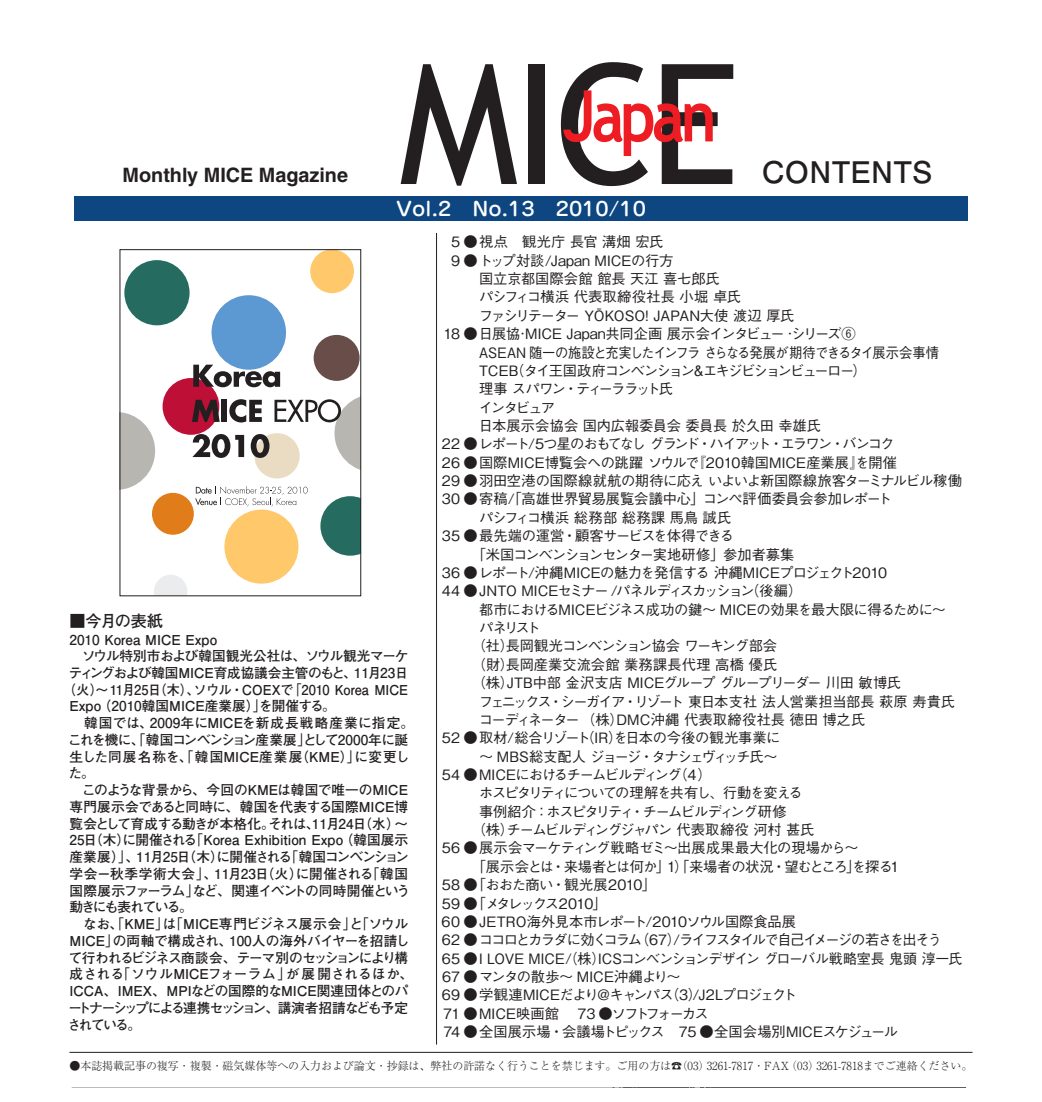
<style>
.page{position:relative;width:1042px;height:1102px;background:#fff}
.page>*{position:absolute;margin:0;border:0;box-sizing:border-box;transform-origin:0 0}
.t1{font:700 29.75px "Futo Go B101 Pr 5";color:#231f20}
.t2{font:700 19.78px "Helvetica";color:#231f20}
.t3{font:500 18.9px "Jun 34 Pro";color:#fff;scale:1.11 1}
.t4{font:700 16.1px "Futo Go B101 Pr 5";letter-spacing:-.05em;color:#231f20}
.t5{font:500 14.17px "Gothic BBB Pro";letter-spacing:-.04em;color:#231f20}
.t6{font:500 14.17px "Gothic BBB Pro";letter-spacing:-.015em;color:#231f20}
.t7{font:500 14.17px "Gothic BBB Pro";color:#231f20}
.t8{font:500 14.17px "Gothic BBB Pro";letter-spacing:-.07em;color:#231f20}
.t9{font:500 14.17px "Gothic BBB Pro";letter-spacing:.005em;color:#231f20}
.t10{font:500 14.17px "Gothic BBB Pro";letter-spacing:-.105em;color:#231f20}
.t11{font:500 14.17px "Gothic BBB Pro";letter-spacing:-.125em;color:#231f20}
.t12{font:500 14.17px "Gothic BBB Pro";letter-spacing:-.01em;color:#231f20}
.t13{font:500 14.17px "Gothic BBB Pro";letter-spacing:-.06em;color:#231f20;scale:.93 1}
.t14{font:500 14.17px "Gothic BBB Pro";letter-spacing:-.12em;color:#231f20}
.t15{font:500 14.17px "Gothic BBB Pro";letter-spacing:-.08em;color:#231f20}
.t16{font:500 14.17px "Gothic BBB Pro";letter-spacing:-.06em;color:#231f20}
.t17{font:500 14.17px "Gothic BBB Pro";letter-spacing:-.065em;color:#231f20}
.t18{font:500 14.17px "Gothic BBB Pro";letter-spacing:-.02em;color:#231f20}
.t19{font:500 14.17px "Gothic BBB Pro";letter-spacing:-.085em;color:#231f20}
.t20{font:500 14.17px "Gothic BBB Pro";letter-spacing:-.095em;color:#231f20}
.t21{font:500 14.17px "Gothic BBB Pro";letter-spacing:-.005em;color:#231f20}
.t22{font:500 14.17px "Gothic BBB Pro";letter-spacing:-.1em;color:#231f20}
.t23{font:500 14.17px "Gothic BBB Pro";letter-spacing:.01em;color:#231f20}
.t24{font:700 13.65px "Futo Go B101 Pr 5";letter-spacing:-.005em;color:#231f20}
.t25{font:700 13.65px "Futo Go B101 Pr 5";letter-spacing:-.075em;color:#231f20}
.t26{font:700 13.65px "Futo Go B101 Pr 5";letter-spacing:-.005em;color:#231f20;scale:.95 1}
.t27{font:700 13.65px "Futo Go B101 Pr 5";letter-spacing:-.06em;color:#231f20}
.t28{font:700 13.65px "Futo Go B101 Pr 5";letter-spacing:.02em;color:#231f20}
.t29{font:700 13.65px "Futo Go B101 Pr 5";letter-spacing:-.12em;color:#231f20}
.t30{font:700 13.65px "Futo Go B101 Pr 5";letter-spacing:-.095em;color:#231f20}
.t31{font:700 13.65px "Futo Go B101 Pr 5";letter-spacing:-.11em;color:#231f20}
.t32{font:300 11.2px "Ryumin Pr 5";color:#231f20}
</style>
<div class="page">
<div style="left:74px;top:196px;width:893px;height:25px;background:#0d4680"></div>
<hr style="left:436px;top:233px;width:1px;height:811px;background:#231f20">
<hr style="left:69px;top:1051px;width:903px;height:1px;background:#231f20">
<svg style="left:401px;top:64px;width:116px;height:122px"></svg>
<div style="left:528px;top:64px;width:16px;height:120px;background:#231f20"></div>
<svg style="left:561px;top:62px;width:172px;height:124px"></svg>
<svg style="left:154px;top:575px;width:33px;height:19px"></svg>
<div style="left:152px;top:493px;width:42px;height:41px;background:#e17c1b;border-radius:50%"></div>
<div style="left:254px;top:433px;width:46px;height:45px;background:#e9dcc3;border-radius:50%"></div>
<div style="left:314px;top:335px;width:46px;height:46px;background:#684d49;border-radius:50%"></div>
<div style="left:224px;top:509px;width:74px;height:74px;background:#fec86b;border-radius:50%"></div>
<div style="left:124px;top:260px;width:66px;height:65px;background:#256b60;border-radius:50%"></div>
<svg style="left:320px;top:496px;width:39px;height:59px"></svg>
<div style="left:163px;top:378px;width:56px;height:57px;background:#be0f37;border-radius:50%"></div>
<div style="left:310px;top:249px;width:44px;height:44px;background:#fec86b;border-radius:50%"></div>
<div style="left:212px;top:295px;width:74px;height:74px;background:#5c98d1;border-radius:50%"></div>
<svg style="left:122px;top:412px;width:33px;height:78px"></svg>
<svg style="left:193px;top:364px;width:87px;height:23px"></svg>
<svg style="left:192px;top:394px;width:167px;height:78px"></svg>
<svg style="left:195px;top:486px;width:113px;height:20px"></svg>
<div style="left:120px;top:249px;width:241px;height:347px;border:1px solid #231f20"></div>
<h2 class="t2" style="left:123px;top:163px;width:227px">Monthly MICE Magazine</h2>
<h1 class="t1" style="left:762px;top:148px;width:172px">CONTENTS</h1>
<h3 class="t3" style="left:396px;top:194px;width:227px">Vol.2　No.13　2010/10</h3>
<p class="t23" style="left:451px;top:230px;width:214px">5 ● 視点　観光庁 長官 溝畑 宏氏</p>
<p class="t7" style="left:451px;top:249px;width:224px">9 ● トップ対談/Japan MICEの行方</p>
<p class="t12" style="left:479px;top:267px;width:242px">国立京都国際会館 館長 天江 喜七郎氏</p>
<p class="t9" style="left:479px;top:286px;width:264px">パシフィコ横浜 代表取締役社長 小堀 卓氏</p>
<p class="t5" style="left:479px;top:304px;width:317px">ファシリテーター YŌKOSO! JAPAN大使 渡辺 厚氏</p>
<p class="t6" style="left:443px;top:322px;width:414px">18 ● 日展協･MICE Japan共同企画 展示会インタビュー･シリーズ⑥</p>
<p class="t13" style="left:479px;top:341px;width:496px">ASEAN 随一の施設と充実したインフラ さらなる発展が期待できるタイ展示会事情</p>
<p class="t10" style="left:479px;top:359px;width:389px">TCEB（タイ王国政府コンベンション&amp;エキジビションビューロー）</p>
<p class="t11" style="left:479px;top:377px;width:195px">理事 スパワン・ティーララット氏</p>
<p class="t5" style="left:479px;top:396px;width:78px">インタビュア</p>
<p class="t6" style="left:479px;top:414px;width:344px">日本展示会協会 国内広報委員会 委員長 於久田 幸雄氏</p>
<p class="t14" style="left:442px;top:432px;width:454px">22 ● レポート/5つ星のおもてなし グランド・ハイアット・エラワン・バンコク</p>
<p class="t7" style="left:442px;top:451px;width:457px">26 ● 国際MICE博覧会への跳躍 ソウルで『2010韓国MICE産業展』を開催</p>
<p class="t5" style="left:442px;top:469px;width:522px">29 ● 羽田空港の国際線就航の期待に応え いよいよ新国際線旅客ターミナルビル稼働</p>
<p class="t6" style="left:442px;top:487px;width:451px">30 ● 寄稿/「高雄世界貿易展覧会議中心」コンペ評価委員会参加レポート</p>
<p class="t21" style="left:479px;top:506px;width:254px">パシフィコ横浜 総務部 総務課 馬鳥 誠氏</p>
<p class="t5" style="left:442px;top:524px;width:294px">35 ● 最先端の運営・顧客サービスを体得できる</p>
<p class="t8" style="left:472px;top:543px;width:324px">「米国コンベンションセンター実地研修」参加者募集</p>
<p class="t5" style="left:442px;top:561px;width:447px">36 ● レポート/沖縄MICEの魅力を発信する 沖縄MICEプロジェクト2010</p>
<p class="t17" style="left:442px;top:579px;width:362px">44 ● JNTO MICEセミナー /パネルディスカッション（後編）</p>
<p class="t5" style="left:479px;top:598px;width:468px">都市におけるMICEビジネス成功の鍵～ MICEの効果を最大限に得るために～</p>
<p class="t5" style="left:479px;top:616px;width:63px">パネリスト</p>
<p class="t8" style="left:472px;top:634px;width:307px">（社）長岡観光コンベンション協会 ワーキング部会</p>
<p class="t9" style="left:472px;top:653px;width:307px">（財）長岡産業交流会館 業務課長代理 高橋 優氏</p>
<p class="t5" style="left:472px;top:671px;width:431px">（株）JTB中部 金沢支店 MICEグループ グループリーダー 川田 敏博氏</p>
<p class="t15" style="left:479px;top:689px;width:478px">フェニックス・シーガイア・リゾート 東日本支社 法人営業担当部長 萩原 寿貴氏</p>
<p class="t9" style="left:479px;top:708px;width:388px">コーディネーター （株）DMC沖縄 代表取締役社長 徳田 博之氏</p>
<p class="t6" style="left:442px;top:726px;width:340px">52 ● 取材/総合リゾート（IR）を日本の今後の観光事業に</p>
<p class="t20" style="left:479px;top:744px;width:300px">～ MBS総支配人 ジョージ・タナシェヴィッチ氏～</p>
<p class="t8" style="left:442px;top:763px;width:271px">54 ● MICEにおけるチームビルディング（4）</p>
<p class="t10" style="left:479px;top:781px;width:325px">ホスピタリティについての理解を共有し、行動を変える</p>
<p class="t19" style="left:479px;top:799px;width:309px">事例紹介：ホスピタリティ・チームビルディング研修</p>
<p class="t8" style="left:472px;top:818px;width:344px">（株）チームビルディングジャパン 代表取締役 河村 甚氏</p>
<p class="t18" style="left:442px;top:836px;width:418px">56 ● 展示会マーケティング戦略ゼミ～出展成果最大化の現場から～</p>
<p class="t16" style="left:472px;top:855px;width:429px">「展示会とは・来場者とは何か」1）「来場者の状況・望むところ」を探る1</p>
<p class="t5" style="left:442px;top:873px;width:216px">58 ● 「おおた商い・観光展2010」</p>
<p class="t22" style="left:442px;top:891px;width:167px">59 ● 「メタレックス2010」</p>
<p class="t12" style="left:442px;top:910px;width:356px">60 ● JETRO海外見本市レポート/2010ソウル国際食品展</p>
<p class="t11" style="left:442px;top:928px;width:501px">62 ● ココロとカラダに効くコラム（67）/ライフスタイルで自己イメージの若さを出そう</p>
<p class="t5" style="left:442px;top:946px;width:522px">65 ● I LOVE MICE/（株）ICSコンベンションデザイン グローバル戦略室長 鬼頭 淳一氏</p>
<p class="t7" style="left:442px;top:965px;width:240px">67 ● マンタの散歩～ MICE沖縄より～</p>
<p class="t5" style="left:442px;top:983px;width:356px">69 ● 学観連MICEだより＠キャンパス（3）/J2Lプロジェクト</p>
<p class="t5" style="left:443px;top:1001px;width:267px">71 ● MICE映画館 　73 ●ソフトフォーカス</p>
<p class="t7" style="left:443px;top:1020px;width:456px">74 ● 全国展示場・会議場トピックス　75 ●全国会場別MICEスケジュール</p>
<p class="t4" style="left:69px;top:608px;width:95px">■今月の表紙</p>
<p class="t24" style="left:69px;top:628px;width:149px">2010 Korea MICE Expo</p>
<p class="t24" style="left:69px;top:645px;width:340px">　ソウル特別市および韓国観光公社は、ソウル観光マーケ</p>
<p class="t24" style="left:69px;top:661px;width:341px">ティングおよび韓国MICE育成協議会主管のもと、11月23日</p>
<p class="t26" style="left:63px;top:678px;width:365px">（火）～11月25日（木）、ソウル・COEXで「2010 Korea MICE</p>
<p class="t24" style="left:69px;top:695px;width:268px">Expo（2010韓国MICE産業展）」を開催する。</p>
<p class="t28" style="left:69px;top:711px;width:346px">　韓国では、2009年にMICEを新成長戦略産業に指定。</p>
<p class="t27" style="left:68px;top:728px;width:341px">これを機に、「韓国コンベンション産業展」として2000年に誕</p>
<p class="t24" style="left:69px;top:745px;width:342px">生した同展名称を、「韓国MICE産業展（KME）」に変更し</p>
<p class="t24" style="left:68px;top:762px;width:28px">た。</p>
<p class="t24" style="left:69px;top:778px;width:340px">　このような背景から、今回のKMEは韓国で唯一のMICE</p>
<p class="t24" style="left:69px;top:795px;width:340px">専門展示会であると同時に、韓国を代表する国際MICE博</p>
<p class="t25" style="left:69px;top:812px;width:340px">覧会として育成する動きが本格化。それは、11月24日（水）～</p>
<p class="t24" style="left:69px;top:829px;width:340px">25日（木）に開催される「Korea Exhibition Expo（韓国展示</p>
<p class="t25" style="left:69px;top:845px;width:341px">産業展）」、11月25日（木）に開催される「韓国コンベンション</p>
<p class="t24" style="left:69px;top:862px;width:340px">学会－秋季学術大会」、11月23日（火）に開催される「韓国</p>
<p class="t25" style="left:69px;top:879px;width:342px">国際展示ファーラム」など、関連イベントの同時開催という</p>
<p class="t31" style="left:69px;top:896px;width:125px">動きにも表れている。</p>
<p class="t24" style="left:69px;top:912px;width:340px">　なお、「KME」は「MICE専門ビジネス展示会」と「ソウル</p>
<p class="t24" style="left:69px;top:929px;width:342px">MICE」の両軸で構成され、100人の海外バイヤーを招請し</p>
<p class="t30" style="left:69px;top:946px;width:341px">て行われるビジネス商談会、テーマ別のセッションにより構</p>
<p class="t24" style="left:69px;top:963px;width:345px">成される「ソウルMICEフォーラム」が展開されるほか、</p>
<p class="t24" style="left:69px;top:979px;width:340px">ICCA、IMEX、MPIなどの国際的なMICE関連団体とのパ</p>
<p class="t29" style="left:69px;top:996px;width:341px">ートナーシップによる連携セッション、講演者招請なども予定</p>
<p class="t24" style="left:68px;top:1013px;width:75px">されている。</p>
<p class="t32" style="left:69px;top:1056px;width:904px">●本誌掲載記事の複写・複製・磁気媒体等への入力および論文・抄録は、弊社の許諾なく行うことを禁じます。ご用の方は☎（03）3261-7817・FAX（03）3261-7818までご連絡ください。</p>
</div>
